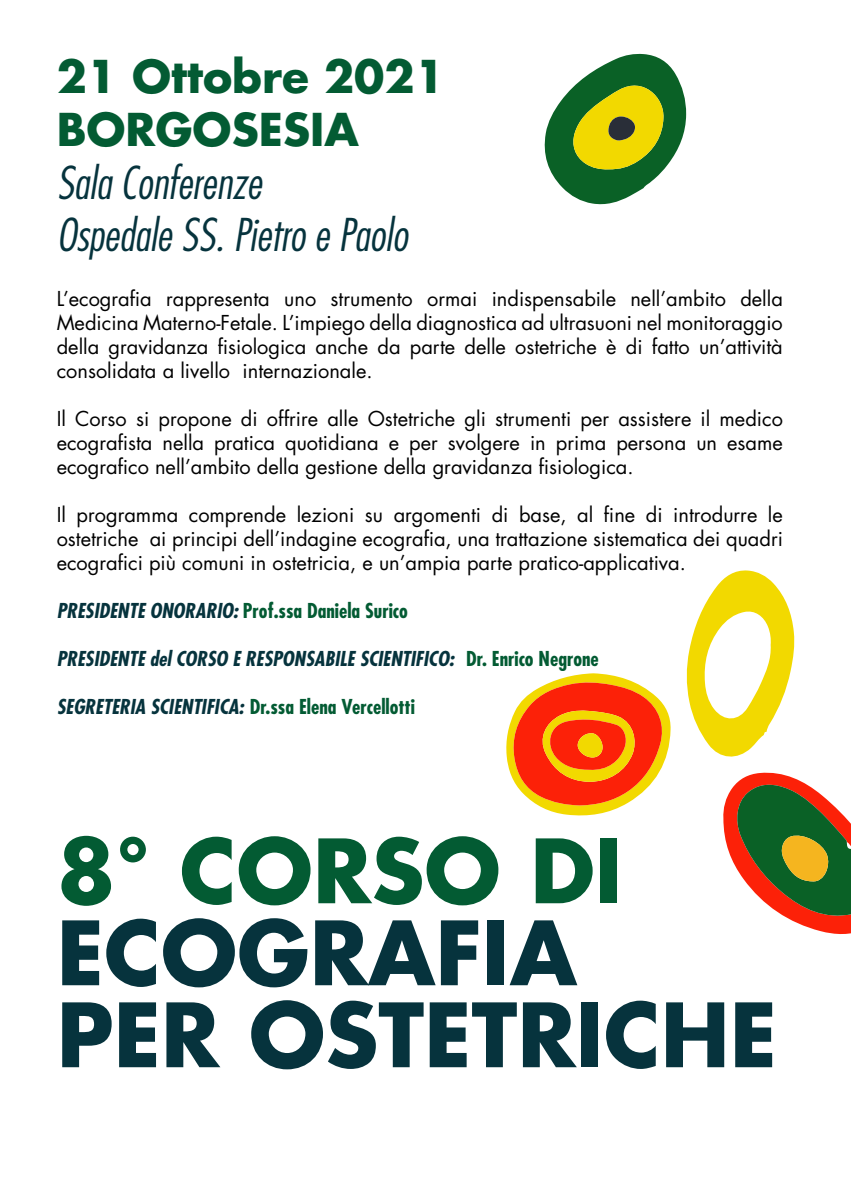
<style>
.page{position:relative;width:851px;height:1191px;background:#fff}
.page>*{position:absolute;margin:0;border:0;box-sizing:border-box;transform-origin:0 0}
.t1{font:700 86px/82px "Futura Std";color:#06333d}
.t2{font:700 86px "Futura Std";color:#035b33}
.t3{font:italic 300 condensed 44px/52.8px "Futura Std";color:#06333d}
.t4{font:700 44px/52.8px "Futura Std";color:#035b33}
.t5{font:20px/24px "Futura Std";color:#000;text-align:justify}
.t6{font:italic 700 condensed 20px "Futura Std";color:#06333d}
.t7{font:700 condensed 20px "Futura Std";color:#035b33}
.s1{font-style:italic;color:#06333d}
.s2{font-style:normal;color:#035b33}
</style>
<div class="page">
<svg style="left:544px;top:53px;width:142px;height:152px"></svg>
<svg style="left:686px;top:570px;width:109px;height:187px"></svg>
<svg style="left:723px;top:772px;width:127px;height:162px"></svg>
<svg style="left:506px;top:673px;width:165px;height:143px"></svg>
<h2 class="t4" style="left:57px;top:50px;width:389px">21 Ottobre 2021<br>BORGOSESIA</h2>
<h2 class="t3" style="left:57px;top:157px;width:352px">Sala Conferenze<br>Ospedale SS. Pietro e Paolo</h2>
<p class="t5" style="left:57px;top:286px;width:727px">L’ecografia rappresenta uno strumento ormai indispensabile nell’ambito della Medicina Materno-Fetale. L’impiego della diagnostica ad ultrasuoni nel monitoraggio della gravidanza fisiologica anche da parte delle ostetriche è di fatto un’attività consolidata a livello internazionale.</p>
<p class="t5" style="left:57px;top:406px;width:727px">Il Corso si propone di offrire alle Ostetriche gli strumenti per assistere il medico ecografista nella pratica quotidiana e per svolgere in prima persona un esame ecografico nell’ambito della gestione della gravidanza fisiologica.</p>
<p class="t5" style="left:57px;top:502px;width:727px">Il programma comprende lezioni su argomenti di base, al fine di introdurre le ostetriche ai principi dell’indagine ecografia, una trattazione sistematica dei quadri ecografici più comuni in ostetricia, e un’ampia parte pratico-applicativa.</p>
<p class="t7" style="left:57px;top:598px;width:352px"><span class="s1">PRESIDENTE ONORARIO:</span> Prof.ssa Daniela Surico</p>
<p class="t6" style="left:57px;top:646px;width:543px">PRESIDENTE del CORSO E RESPONSABILE SCIENTIFICO: <span class="s2">Dr. Enrico Negrone</span></p>
<p class="t6" style="left:57px;top:694px;width:360px">SEGRETERIA SCIENTIFICA: <span class="s2">Dr.ssa Elena Vercellotti</span></p>
<h1 class="t2" style="left:57px;top:813px;width:567px">8° CORSO DI</h1>
<h1 class="t1" style="left:57px;top:911px;width:721px">ECOGRAFIA<br>PER OSTETRICHE</h1>
</div>
